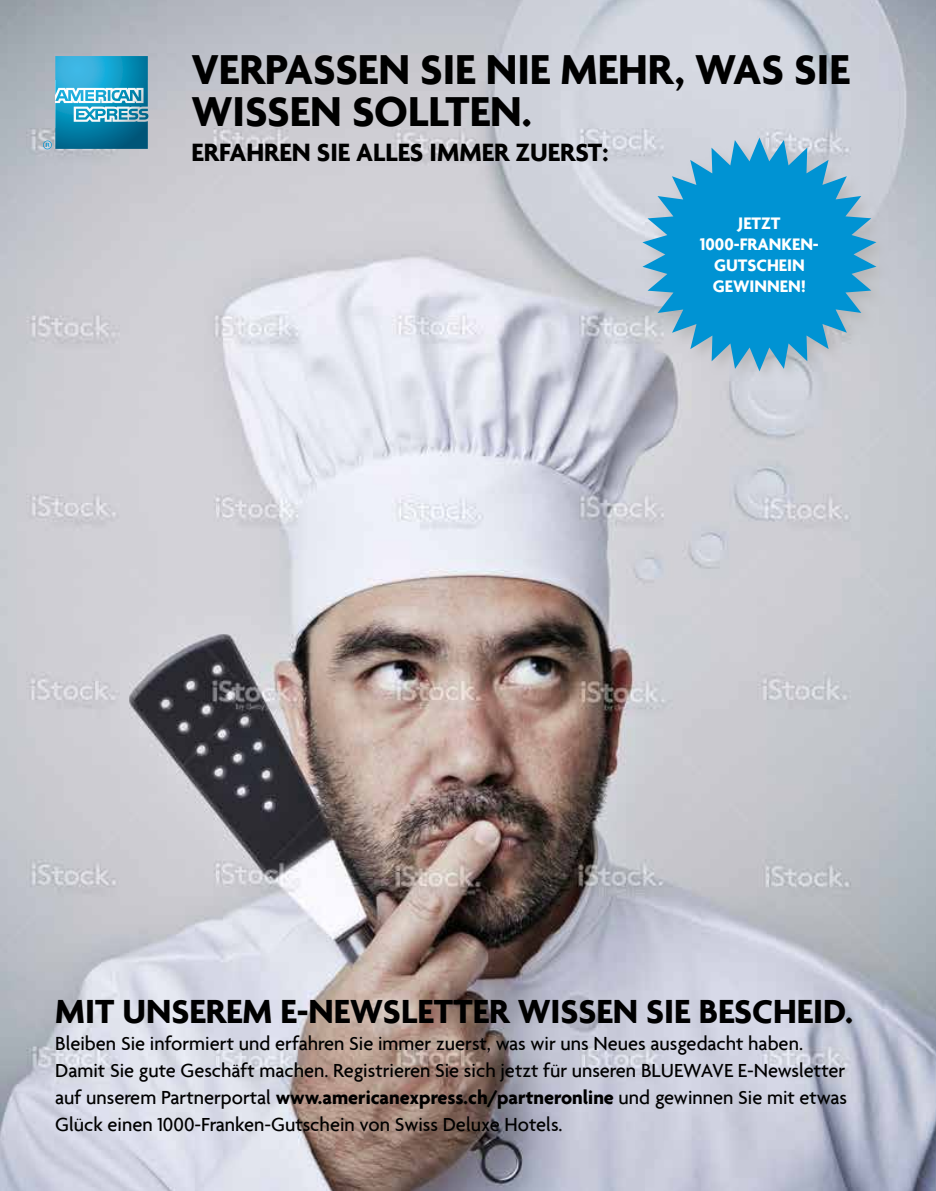
<style>
.page{position:relative;width:936px;height:1191px;background:#fff}
.page>*{position:absolute;margin:0;border:0;box-sizing:border-box;transform-origin:0 0}
.t1{font:700 45px/42px "Agenda";color:#000}
.t2{font:700 36px "Agenda";color:#000}
.t3{font:700 27px "Agenda";color:#000}
.t4{font:500 20.4px/27px "Agenda";color:#000}
.t5{font:700 18px/21px "Agenda";color:#fff;text-align:center}
.s1{font-weight:700}
</style>
<div class="page">
<img style="left:0;top:0;width:935px;height:1191px">
<svg style="left:43px;top:56px;width:105px;height:93px;background:#429fbe"></svg>
<div style="left:640px;top:135px;width:250px;height:251px;background:#b3b2b2;opacity:.75"></div>
<svg style="left:642px;top:137px;width:234px;height:234px;background:#49a7d2"></svg>
<h1 class="t1" style="left:191px;top:47px;width:659px">VERPASSEN SIE NIE MEHR, WAS SIE<br>WISSEN SOLLTEN.</h1>
<h3 class="t3" style="left:191px;top:135px;width:418px">ERFAHREN SIE ALLES IMMER ZUERST:</h3>
<p class="t5" style="left:700px;top:212px;width:120px">JETZT<br>1000-FRANKEN-<br>GUTSCHEIN<br>GEWINNEN!</p>
<h2 class="t2" style="left:55px;top:989px;width:799px">MIT UNSEREM E-NEWSLETTER WISSEN SIE BESCHEID.</h2>
<p class="t4" style="left:55px;top:1029px;width:793px">Bleiben Sie informiert und erfahren Sie immer zuerst, was wir uns Neues ausgedacht haben.<br>Damit Sie gute Geschäft machen. Registrieren Sie sich jetzt für unseren BLUEWAVE E-Newsletter auf unserem Partnerportal <span class="s1">www.americanexpress.ch/partneronline</span> und gewinnen Sie mit etwas Glück einen 1000-Franken-Gutschein von Swiss Deluxe Hotels.</p>
</div>
